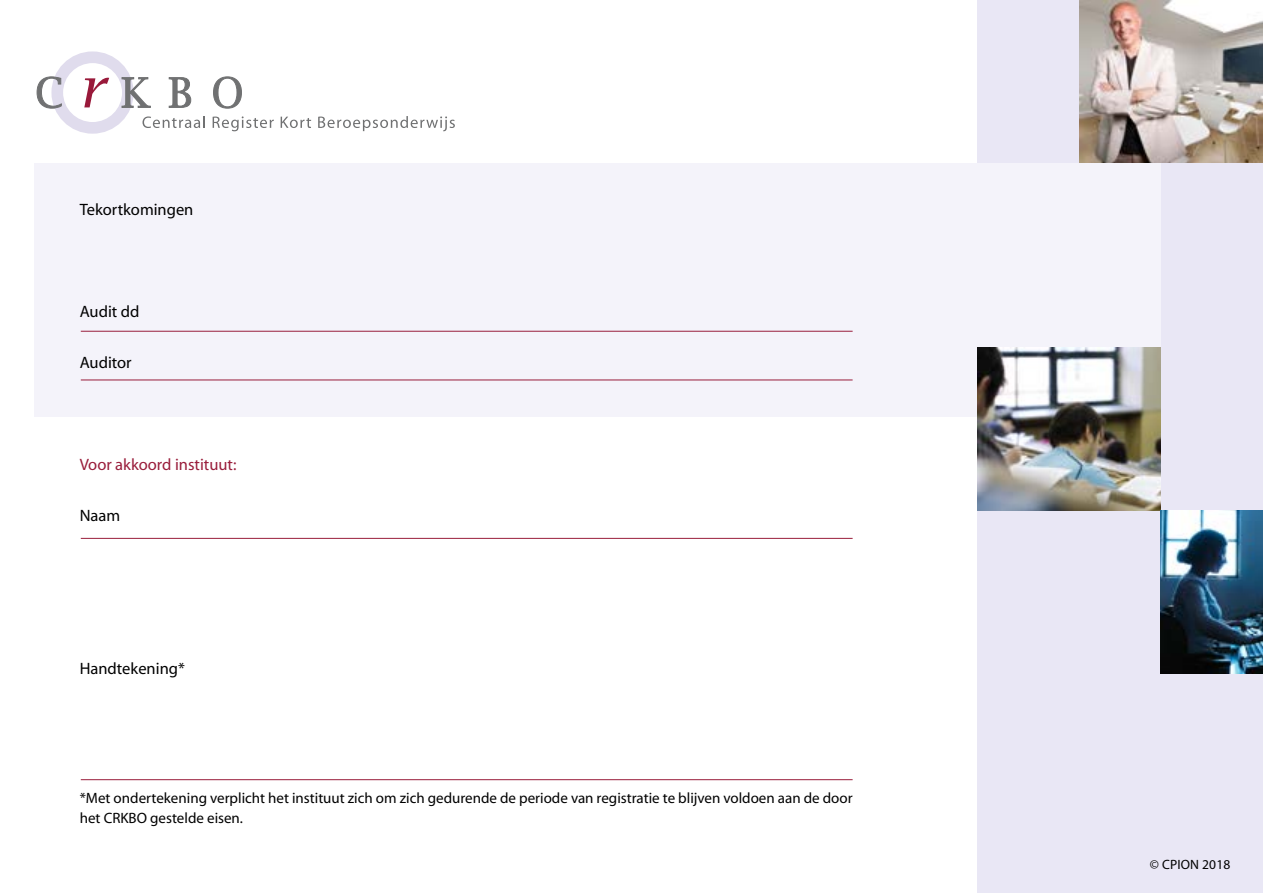
<style>
.page{position:relative;width:1263px;height:893px;background:#fff}
.page>*{position:absolute;margin:0;border:0;box-sizing:border-box;transform-origin:0 0}
.t1{font:16.5px "Myriad";color:#000}
.t2{font:16.5px "Myriad";color:#991d3b}
.t3{font:15px/19.5px "Myriad";color:#000}
.t4{font:13.5px "Myriad";letter-spacing:.01em;color:#000}
</style>
<div class="page">
<div style="left:978px;top:0;width:285px;height:893px;background:#e9e7f5"></div>
<div style="left:34px;top:163px;width:1127px;height:254px;background:#f4f3fa"></div>
<div style="left:51px;top:51px;width:83px;height:83px;border:12px solid #e0dced;border-radius:50%"></div>
<svg style="left:36px;top:76px;width:26px;height:33px"></svg>
<svg style="left:84px;top:78px;width:25px;height:29px"></svg>
<svg style="left:121px;top:77px;width:30px;height:31px"></svg>
<svg style="left:168px;top:77px;width:24px;height:31px"></svg>
<svg style="left:213px;top:76px;width:29px;height:33px"></svg>
<svg style="left:143px;top:116px;width:62px;height:12px"></svg>
<svg style="left:213px;top:116px;width:61px;height:15px"></svg>
<svg style="left:281px;top:117px;width:30px;height:11px"></svg>
<svg style="left:318px;top:116px;width:137px;height:15px"></svg>
<img style="left:978px;top:348px;width:183px;height:163px">
<img style="left:1161px;top:511px;width:102px;height:163px">
<img style="left:1080px;top:0;width:183px;height:163px">
<hr style="left:81px;top:538px;width:772px;height:1px;background:#991d3b">
<hr style="left:81px;top:379px;width:772px;height:1px;background:#991d3b">
<hr style="left:81px;top:779px;width:772px;height:1px;background:#991d3b">
<hr style="left:81px;top:331px;width:772px;height:1px;background:#991d3b">
<p class="t1" style="left:80px;top:202px;width:115px">Tekortkomingen</p>
<p class="t1" style="left:80px;top:304px;width:61px">Audit dd</p>
<p class="t1" style="left:80px;top:355px;width:53px">Auditor</p>
<p class="t2" style="left:80px;top:457px;width:158px">Voor akkoord instituut:</p>
<p class="t1" style="left:80px;top:508px;width:42px">Naam</p>
<p class="t1" style="left:80px;top:661px;width:107px">Handtekening*</p>
<p class="t3" style="left:80px;top:789px;width:774px">*Met ondertekening verplicht het instituut zich om zich gedurende de periode van registratie te blijven voldoen aan de door het CRKBO gestelde eisen.</p>
<p class="t4" style="left:1150px;top:858px;width:82px">© CPION 2018</p>
</div>
